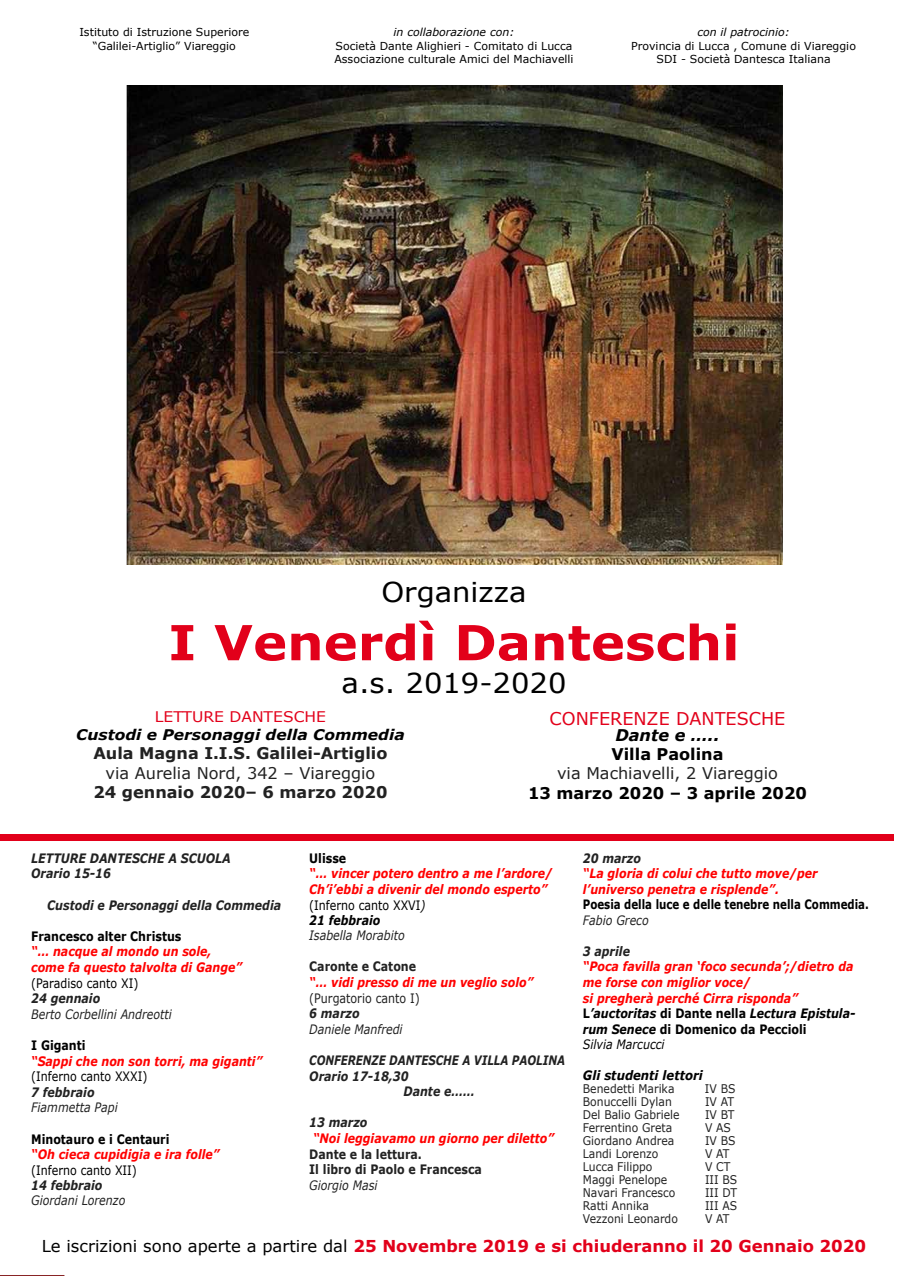
<style>
.page{position:relative;width:908px;height:1276px;background:#fff}
.page>*{position:absolute;margin:0;border:0;box-sizing:border-box;transform-origin:0 0}
.t1{font:700 48.4px "Verdana";color:#e2001a;scale:1.06 1}
.t2{font:27.4px "Verdana";color:#000;scale:1.06 1}
.t3{font:17.6px "Verdana";color:#e2001a}
.t4{font:700 16.4px "Verdana";color:#e2001a}
.t5{font:700 16.1px "Verdana";color:#222}
.t6{font:16.1px "Verdana";color:#222}
.t7{font:700 16.1px "Verdana";color:#000}
.t8{font:italic 700 16.1px "Verdana";color:#000}
.t9{font:italic 700 14.6px "Verdana";color:#000;scale:1.06 1}
.t10{font:14.6px "Verdana";color:#e2001a;scale:1.06 1}
.t11{font:italic 700 13px/15.4px "Verdana";color:#f00;scale:.85 1}
.t12{font:italic 700 13px/15.6px "Verdana";color:#222;scale:.85 1}
.t13{font:italic 13px "Verdana";color:#222;scale:.85 1}
.t14{font:700 13px "Verdana";color:#000;scale:.85 1}
.t15{font:700 13px/15.6px "Verdana";color:#222;scale:.85 1}
.t16{font:13px "Verdana";color:#000;scale:.85 1}
.t17{font:italic 700 13px "Verdana";color:#222;scale:.79 1}
.t18{font:13px "Verdana";color:#222;scale:.85 1}
.t19{font:italic 700 12.9px/15.5px "Verdana";color:#f00;scale:.85 1}
.t20{font:700 12.9px "Verdana";color:#000;scale:.79 1}
.t21{font:italic 700 12.9px "Verdana";color:#000;scale:.9 1}
.t22{font:italic 700 12.9px "Verdana";color:#222;scale:.85 1}
.t23{font:italic 12.9px "Verdana";color:#222;scale:.85 1}
.t24{font:11.9px "Verdana";color:#222;scale:.9 1}
.t25{font:11px/13.4px "Verdana";color:#000;text-align:center}
.t26{font:italic 11px "Verdana";color:#000}
.s1{font-weight:400;font-style:normal;color:#000}
.s2{font-weight:400;color:#000}
.s3{color:#000}
.s4{font-style:normal;color:#000}
</style>
<div class="page">
<div style="left:0;top:833px;width:893px;height:7px;background:#e2001a"></div>
<hr style="left:0;top:1275px;width:64px;height:1px;background:#892425">
<img style="left:126px;top:85px;width:656px;height:479px">
<p class="t25" style="left:79px;top:25px;width:171px">Istituto di Istruzione Superiore “Galilei-Artiglio” Viareggio</p>
<p class="t26" style="left:393px;top:25px;width:122px">in collaborazione con:</p>
<p class="t25" style="left:334px;top:39px;width:240px;text-align:left">Società Dante Alighieri - Comitato di Lucca<br>Associazione culturale Amici del Machiavelli</p>
<p class="t26" style="left:697px;top:25px;width:94px">con il patrocinio:</p>
<p class="t25" style="left:631px;top:39px;width:226px">Provincia di Lucca , Comune di Viareggio<br>SDI - Società Dantesca Italiana</p>
<h2 class="t2" style="left:381px;top:573px;width:138px">Organizza</h2>
<h1 class="t1" style="left:168px;top:608px;width:540px">I Venerdì Danteschi</h1>
<h2 class="t2" style="left:341px;top:664px;width:213px">a.s. 2019-2020</h2>
<p class="t10" style="left:155px;top:707px;width:163px">LETTURE DANTESCHE</p>
<p class="t9" style="left:76px;top:724px;width:311px">Custodi e Personaggi della Commedia</p>
<p class="t5" style="left:93px;top:742px;width:295px">Aula Magna I.I.S. Galilei-Artiglio</p>
<p class="t6" style="left:105px;top:761px;width:271px">via Aurelia Nord, 342 – Viareggio</p>
<p class="t5" style="left:93px;top:780px;width:295px">24 gennaio 2020– 6 marzo 2020</p>
<h3 class="t3" style="left:549px;top:706px;width:237px">CONFERENZE DANTESCHE</h3>
<p class="t8" style="left:615px;top:723px;width:105px">Dante e …..</p>
<p class="t7" style="left:611px;top:742px;width:113px">Villa Paolina</p>
<p class="t6" style="left:557px;top:762px;width:222px">via Machiavelli, 2 Viareggio</p>
<p class="t7" style="left:527px;top:781px;width:280px">13 marzo 2020 – 3 aprile 2020</p>
<p class="t14" style="left:309px;top:849px;width:45px">Ulisse</p>
<p class="t11" style="left:309px;top:865px;width:288px">“… vincer potero dentro a me l’ardore/<br>Ch’i’ebbi a divenir del mondo esperto” <span class="s1">(Inferno canto XXVI</span><span class="s2">)<br></span><span class="s3">21 febbraio</span></p>
<p class="t13" style="left:309px;top:926px;width:114px">Isabella Morabito</p>
<p class="t15" style="left:309px;top:958px;width:127px">Caronte e Catone</p>
<p class="t11" style="left:309px;top:974px;width:265px">“… vidi presso di me un veglio solo”</p>
<p class="t18" style="left:309px;top:989px;width:131px">(Purgatorio canto I)</p>
<p class="t12" style="left:309px;top:1005px;width:61px">6 marzo</p>
<p class="t13" style="left:309px;top:1020px;width:111px">Daniele Manfredi</p>
<p class="t17" style="left:309px;top:1051px;width:325px">CONFERENZE DANTESCHE A VILLA PAOLINA</p>
<p class="t12" style="left:309px;top:1067px;width:118px">Orario 17-18,30</p>
<p class="t12" style="left:403px;top:1083px;width:85px">Dante e……</p>
<p class="t12" style="left:309px;top:1114px;width:70px">13 marzo</p>
<p class="t11" style="left:313px;top:1130px;width:285px">“Noi leggiavamo un giorno per diletto”</p>
<p class="t15" style="left:309px;top:1145px;width:204px">Dante e la lettura.<br>Il libro di Paolo e Francesca</p>
<p class="t13" style="left:309px;top:1176px;width:82px">Giorgio Masi</p>
<p class="t22" style="left:582px;top:849px;width:70px">20 marzo</p>
<p class="t19" style="left:582px;top:865px;width:277px">“La gloria di colui che tutto move/per l’universo penetra e risplende”.</p>
<p class="t20" style="left:582px;top:895px;width:363px">Poesia della luce e delle tenebre nella Commedia.</p>
<p class="t23" style="left:582px;top:911px;width:79px">Fabio Greco</p>
<p class="t22" style="left:582px;top:942px;width:57px">3 aprile</p>
<p class="t19" style="left:582px;top:958px;width:322px">“Poca favilla gran ‘foco secunda’;/dietro da me forse con miglior voce/<br>si pregherà perché Cirra risponda” <span class="s4">L</span><span class="s3">’auctoritas</span> <span class="s4">di Dante nella</span> <span class="s3">Lectura Epistula&shy;rum Senece</span> <span class="s4">di Domenico da Peccioli<br></span><span class="s2">Silvia Marcucci</span></p>
<p class="t21" style="left:582px;top:1066px;width:135px">Gli studenti lettori</p>
<p class="t24" style="left:582px;top:1080px;width:103px">Benedetti Marika</p>
<p class="t24" style="left:704px;top:1080px;width:35px">IV BS</p>
<p class="t24" style="left:582px;top:1093px;width:100px">Bonuccelli Dylan</p>
<p class="t24" style="left:704px;top:1093px;width:34px">IV AT</p>
<p class="t24" style="left:582px;top:1106px;width:109px">Del Balio Gabriele</p>
<p class="t24" style="left:704px;top:1106px;width:34px">IV BT</p>
<p class="t24" style="left:582px;top:1119px;width:101px">Ferrentino Greta</p>
<p class="t24" style="left:704px;top:1119px;width:30px">V AS</p>
<p class="t24" style="left:582px;top:1132px;width:103px">Giordano Andrea</p>
<p class="t24" style="left:704px;top:1132px;width:35px">IV BS</p>
<p class="t24" style="left:582px;top:1145px;width:85px">Landi Lorenzo</p>
<p class="t24" style="left:704px;top:1145px;width:29px">V AT</p>
<p class="t24" style="left:582px;top:1158px;width:79px">Lucca Filippo</p>
<p class="t24" style="left:704px;top:1158px;width:30px">V CT</p>
<p class="t24" style="left:582px;top:1171px;width:95px">Maggi Penelope</p>
<p class="t24" style="left:704px;top:1171px;width:37px">III BS</p>
<p class="t24" style="left:582px;top:1184px;width:104px">Navari Francesco</p>
<p class="t24" style="left:704px;top:1184px;width:37px">III DT</p>
<p class="t24" style="left:582px;top:1197px;width:75px">Ratti Annika</p>
<p class="t24" style="left:704px;top:1197px;width:37px">III AS</p>
<p class="t24" style="left:582px;top:1210px;width:107px">Vezzoni Leonardo</p>
<p class="t24" style="left:704px;top:1210px;width:29px">V AT</p>
<p class="t4" style="left:42px;top:1234px;width:825px"><span class="s2">Le iscrizioni sono aperte a partire dal</span> 25 Novembre 2019 e si chiuderanno il 20 Gennaio 2020</p>
<p class="t12" style="left:31px;top:850px;width:236px">LETTURE DANTESCHE A SCUOLA<br>Orario 15-16</p>
<p class="t12" style="left:47px;top:896px;width:276px">Custodi e Personaggi della Commedia</p>
<p class="t14" style="left:31px;top:927px;width:178px">Francesco alter Christus</p>
<p class="t11" style="left:31px;top:943px;width:249px">“… nacque al mondo un sole, come fa questo talvolta di Gange”</p>
<p class="t16" style="left:31px;top:974px;width:127px">(Paradiso canto XI)</p>
<p class="t12" style="left:31px;top:990px;width:83px">24 gennaio</p>
<p class="t13" style="left:31px;top:1005px;width:167px">Berto Corbellini Andreotti</p>
<p class="t14" style="left:31px;top:1036px;width:65px">I Giganti</p>
<p class="t11" style="left:31px;top:1053px;width:273px">“Sappi che non son torri, ma giganti”</p>
<p class="t16" style="left:31px;top:1067px;width:138px">(Inferno canto XXXI)</p>
<p class="t12" style="left:31px;top:1084px;width:76px">7 febbraio</p>
<p class="t13" style="left:31px;top:1098px;width:103px">Fiammetta Papi</p>
<p class="t14" style="left:31px;top:1129px;width:164px">Minotauro e i Centauri</p>
<p class="t11" style="left:31px;top:1146px;width:223px">“Oh cieca cupidigia e ira folle”</p>
<p class="t16" style="left:31px;top:1161px;width:126px">(Inferno canto XII)</p>
<p class="t12" style="left:31px;top:1177px;width:85px">14 febbraio</p>
<p class="t13" style="left:31px;top:1191px;width:112px">Giordani Lorenzo</p>
</div>
